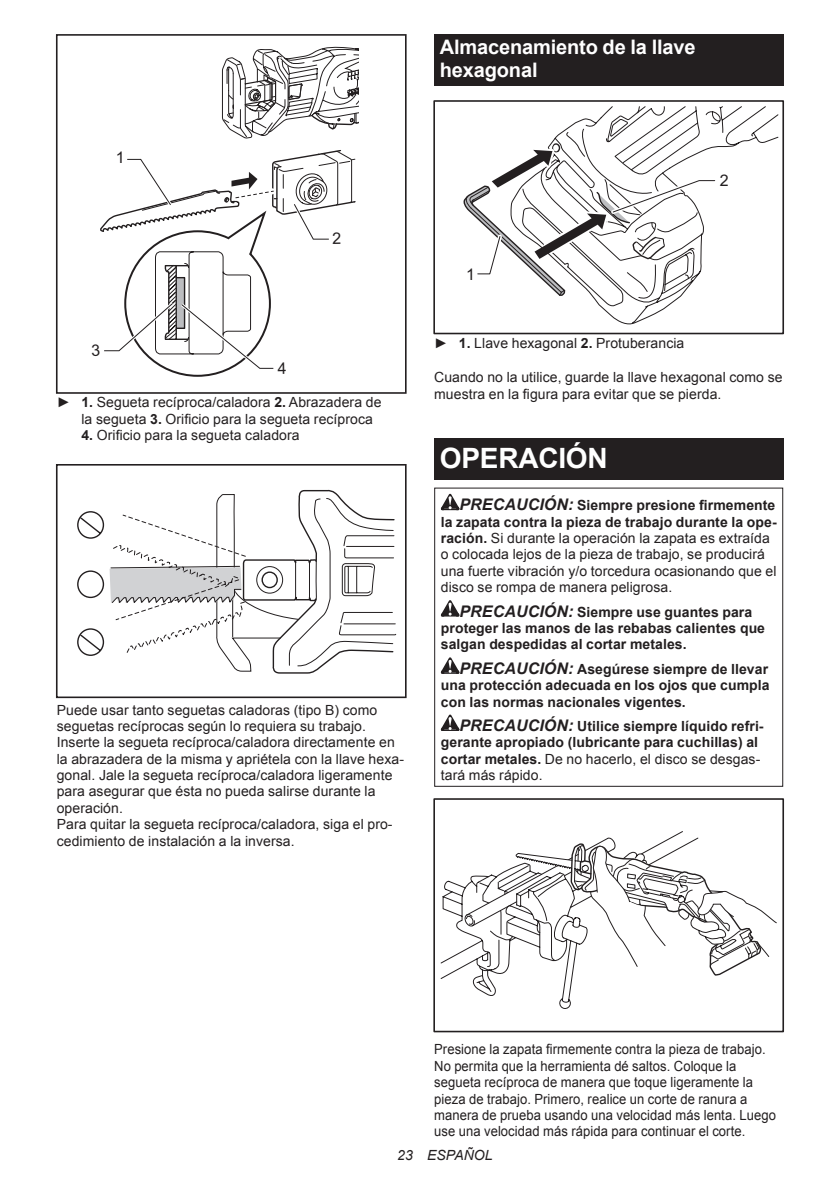
<style>
.page{position:relative;width:840px;height:1191px;background:#fff}
.page>*{position:absolute;margin:0;border:0;box-sizing:border-box;transform-origin:0 0}
.t1{font:700 28px "Arial";letter-spacing:-.01em;color:#fff}
.t2{font:700 20px/23.4px "Arial";letter-spacing:-.01em;color:#fff}
.t3{font:16px "Arial";color:#231f20}
.t4{font:14px/16.4px "Arial";letter-spacing:.005em;color:#231f20}
.t5{font:700 14px/16.4px "Arial";letter-spacing:.005em;color:#231f20}
.t6{font:14px/16.4px "Arial";letter-spacing:.005em;color:#231f20;scale:.93 1}
.t7{font:italic 14px "Arial";letter-spacing:.005em;color:#231f20}
.s1{font-weight:700}
.s2{font-weight:700;font-style:italic;font-size:16px}
.s3{font-style:italic;font-size:16px}
.s4{font-weight:400}
</style>
<div class="page">
<svg style="left:221px;top:46px;width:137px;height:93px"></svg>
<div style="left:56px;top:34px;width:350px;height:360px;border:2px solid #231f20"></div>
<svg style="left:77px;top:489px;width:319px;height:185px"></svg>
<div style="left:56px;top:464px;width:350px;height:234px;border:2px solid #231f20"></div>
<div style="left:434px;top:34px;width:348px;height:52px;background:#231f20"></div>
<svg style="left:561px;top:106px;width:217px;height:75px"></svg>
<div style="left:433px;top:100px;width:350px;height:234px;border:2px solid #231f20"></div>
<svg style="left:463px;top:132px;width:252px;height:193px"></svg>
<div style="left:434px;top:438px;width:348px;height:41px;background:#231f20"></div>
<svg style="left:440px;top:494px;width:19px;height:16px"></svg>
<svg style="left:440px;top:600px;width:19px;height:16px"></svg>
<svg style="left:440px;top:657px;width:19px;height:17px"></svg>
<svg style="left:440px;top:714px;width:19px;height:17px"></svg>
<div style="left:434px;top:487px;width:348px;height:300px;border:1px solid #231f20"></div>
<svg style="left:440px;top:880px;width:23px;height:99px"></svg>
<svg style="left:463px;top:831px;width:313px;height:178px"></svg>
<div style="left:433px;top:798px;width:350px;height:234px;border:2px solid #231f20"></div>
<svg style="left:100px;top:150px;width:256px;height:227px"></svg>
<p class="t3" style="left:116px;top:147px;width:10px">1</p>
<h2 class="t2" style="left:439px;top:36px;width:257px">Almacenamiento de la llave hexagonal</h2>
<p class="t3" style="left:719px;top:170px;width:10px">2</p>
<p class="t4" style="left:81px;top:394px;width:301px;text-indent:-25px">► <span class="s1">1.</span> Segueta recíproca/caladora <span class="s1">2.</span> Abrazadera de la segueta <span class="s1">3.</span> Orificio para la segueta recíproca</p>
<p class="t4" style="left:81px;top:427px;width:219px"><span class="s1">4.</span> Orificio para la segueta caladora</p>
<p class="t4" style="left:57px;top:701px;width:348px">Puede usar tanto seguetas caladoras (tipo B) como seguetas recíprocas según lo requiera su trabajo.<br>Inserte la segueta recíproca/caladora directamente en la abrazadera de la misma y apriétela con la llave hexa&shy;gonal. Jale la segueta recíproca/caladora ligeramente para asegurar que ésta no pueda salirse durante la operación.<br>Para quitar la segueta recíproca/caladora, siga el pro&shy;cedimiento de instalación a la inversa.</p>
<p class="t3" style="left:466px;top:264px;width:10px">1</p>
<p class="t4" style="left:434px;top:335px;width:251px">► <span class="s1">1.</span> Llave hexagonal <span class="s1">2.</span> Protuberancia</p>
<p class="t4" style="left:434px;top:369px;width:350px">Cuando no la utilice, guarde la llave hexagonal como se muestra en la figura para evitar que se pierda.</p>
<h1 class="t1" style="left:439px;top:440px;width:169px">OPERACIÓN</h1>
<p class="t4" style="left:440px;top:497px;width:337px;text-indent:19px"><span class="s2">PRECAUCIÓN:</span> <span class="s1">Siempre presione firmemente la zapata contra la pieza de trabajo durante la ope&shy;ración.</span> Si durante la operación la zapata es extraída o colocada lejos de la pieza de trabajo, se producirá una fuerte vibración y/o torcedura ocasionando que el disco se rompa de manera peligrosa.</p>
<p class="t5" style="left:440px;top:604px;width:325px;text-indent:19px"><span class="s3">PRECAUCIÓN:</span> Siempre use guantes para proteger las manos de las rebabas calientes que salgan despedidas al cortar metales.</p>
<p class="t5" style="left:440px;top:661px;width:330px;text-align:justify;text-indent:19px"><span class="s3">PRECAUCIÓN:</span> Asegúrese siempre de llevar una protección adecuada en los ojos que cumpla con las normas nacionales vigentes.</p>
<p class="t5" style="left:440px;top:718px;width:324px;text-indent:19px"><span class="s3">PRECAUCIÓN:</span> Utilice siempre líquido refri&shy;gerante apropiado (lubricante para cuchillas) al cortar metales. <span class="s4">De no hacerlo, el disco se desgas&shy;tará más rápido.</span></p>
<p class="t6" style="left:434px;top:1041px;width:369px">Presione la zapata firmemente contra la pieza de trabajo.<br>No permita que la herramienta dé saltos. Coloque la segueta recíproca de manera que toque ligeramente la pieza de trabajo. Primero, realice un corte de ranura a manera de prueba usando una velocidad más lenta. Luego use una velocidad más rápida para continuar el corte.</p>
<p class="t7" style="left:397px;top:1146px;width:97px">23 ESPAÑOL</p>
</div>
